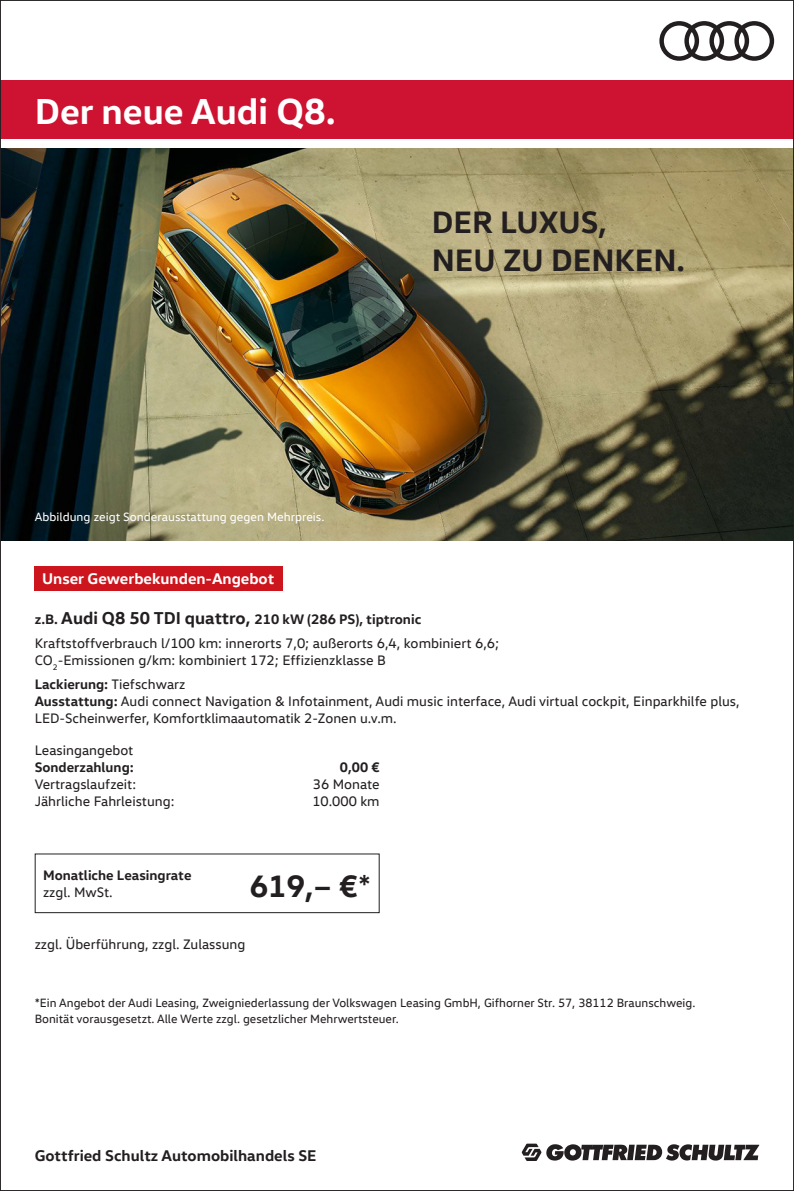
<style>
.page{position:relative;width:794px;height:1191px;background:#fff}
.page>*{position:absolute;margin:0;border:0;box-sizing:border-box;transform-origin:0 0}
.t1{font:700 36.75px "VW Head";color:#fff}
.t2{font:700 31.5px/37.8px "VW Head";color:#231f20}
.t3{font:700 15.75px "VW Head";color:#231f20}
.t4{font:700 15.75px "VW Head";color:#fff}
.t5{font:14px/24.2px "VW Head";color:#231f20}
.t6{font:700 14px "VW Head";color:#231f20}
.t7{font:12.25px/15.8px "VW Head";color:#231f20}
.t8{font:12.25px "VW Head";color:#fff}
.s1{font-weight:700}
.s2{font-weight:700;font-size:17.5px}
.s3{font-weight:400}
</style>
<div class="page">
<img style="left:2px;top:149px;width:790px;height:392px">
<svg style="left:522px;top:1143px;width:237px;height:18px"></svg>
<div style="left:0;top:79px;width:794px;height:60px;background:#cd1331"></div>
<svg style="left:659px;top:21px;width:115px;height:40px"></svg>
<div style="left:35px;top:566px;width:248px;height:24px;background:#cd151d"></div>
<div style="left:35px;top:853px;width:344px;height:60px;border:1px solid #231f20"></div>
<h1 class="t1" style="left:35px;top:88px;width:302px">Der neue Audi Q8.</h1>
<p class="t8" style="left:35px;top:509px;width:291px">Abbildung zeigt Sonderausstattung gegen Mehrpreis.</p>
<p class="t4" style="left:42px;top:568px;width:234px">Unser Gewerbekunden-Angebot</p>
<h2 class="t2" style="left:432px;top:202px;width:255px">DER LUXUS,<br>NEU ZU DENKEN.</h2>
<p class="t5" style="left:35px;top:607px;width:466px"><span class="s1">z.B.</span> <span class="s2">Audi Q8 50 TDI quattro,</span> <span class="s1">210 kW (286 PS), tiptronic<br></span>Kraftstoffverbrauch l/100 km: innerorts 7,0; außerorts 6,4, kombiniert 6,6;</p>
<p class="t5" style="left:35px;top:648px;width:353px">CO<sub>2</sub>-Emissionen g/km: kombiniert 172; Effizienzklasse B<br><span class="s1">Lackierung:</span> Tiefschwarz</p>
<p class="t5" style="left:35px;top:692px;width:706px;line-height:16.8px"><span class="s1">Ausstattung:</span> Audi connect Navigation &amp; Infotainment, Audi music interface, Audi virtual cockpit, Einparkhilfe plus,<br>LED-Scheinwerfer, Komfortklimaautomatik 2-Zonen u.v.m.</p>
<p class="t5" style="left:35px;top:738px;width:100px">Leasingangebot</p>
<p class="t6" style="left:35px;top:758px;width:101px">Sonderzahlung:</p>
<p class="t6" style="left:340px;top:758px;width:41px">0,00 €</p>
<p class="t5" style="left:35px;top:771px;width:103px">Vertragslaufzeit:</p>
<p class="t5" style="left:313px;top:771px;width:68px">36 Monate</p>
<p class="t5" style="left:35px;top:788px;width:141px">Jährliche Fahrleistung:</p>
<p class="t5" style="left:312px;top:788px;width:69px">10.000 km</p>
<p class="t6" style="left:43px;top:866px;width:150px">Monatliche Leasingrate</p>
<p class="t5" style="left:43px;top:880px;width:71px">zzgl. MwSt.</p>
<h2 class="t2" style="left:250px;top:866px;width:123px">619,– €<span class="s3">*</span></h2>
<p class="t5" style="left:35px;top:931px;width:212px">zzgl. Überführung, zzgl. Zulassung</p>
<p class="t7" style="left:35px;top:994px;width:662px">*Ein Angebot der Audi Leasing, Zweigniederlassung der Volkswagen Leasing GmbH, Gifhorner Str. 57, 38112 Braunschweig.<br>Bonität vorausgesetzt. Alle Werte zzgl. gesetzlicher Mehrwertsteuer.</p>
<p class="t3" style="left:35px;top:1145px;width:283px">Gottfried Schultz Automobilhandels SE</p>
</div>
